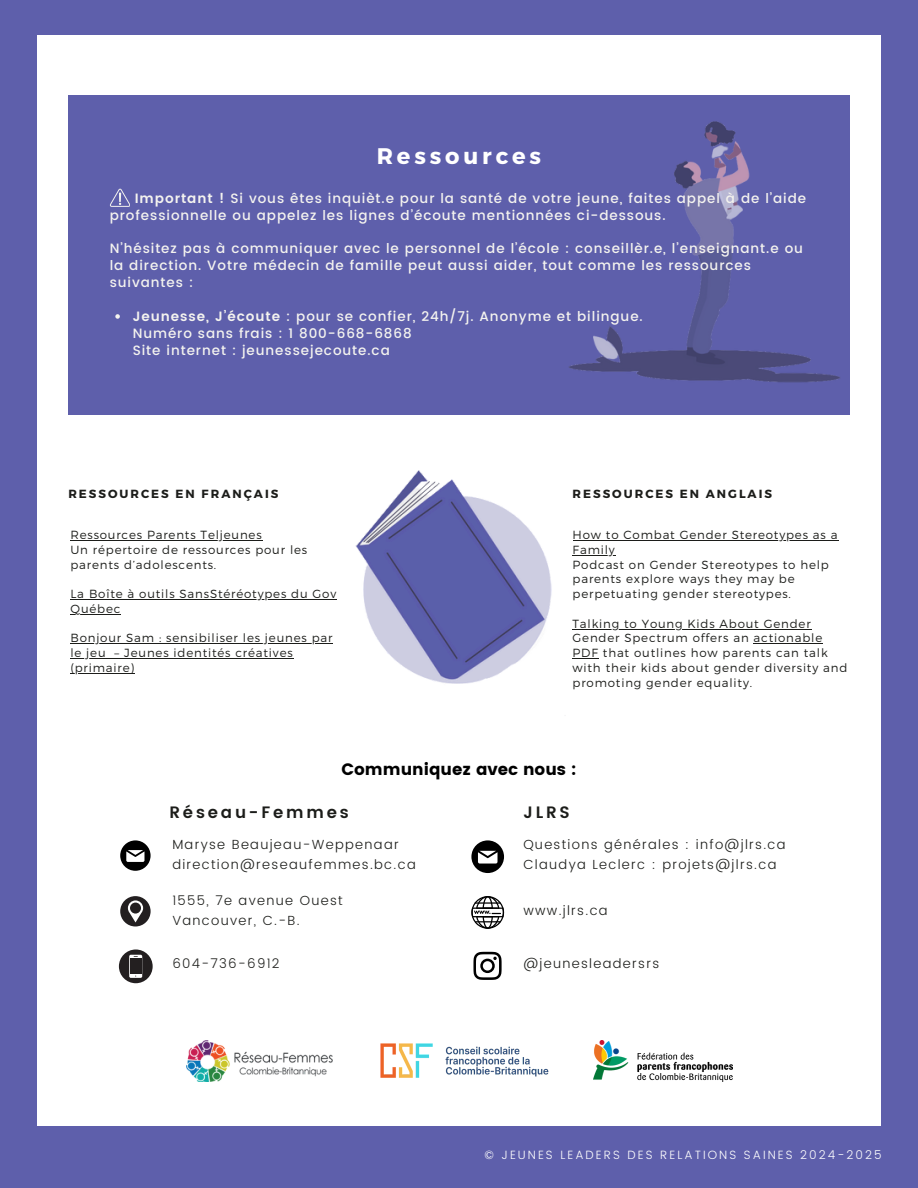
<style>
.page{position:relative;width:918px;height:1188px;background:#5e5fab}
.page>*{position:absolute;margin:0;border:0;box-sizing:border-box;transform-origin:0 0}
.t1{font:700 22.5px "Montserrat";letter-spacing:.17em;color:#fff}
.t2{font:16.5px "Poppins";color:#000}
.t3{font:600 16.5px "Poppins";letter-spacing:.17em;color:#1c1d1a}
.t4{font:500 13.5px/16.8px "Poppins";letter-spacing:.07em;color:#f4f3ef}
.t5{font:300 13.2px/19.8px "Poppins";letter-spacing:.1em;color:#1c1d1a}
.t6{font:300 12px "Poppins";letter-spacing:.17em;color:#fff}
.t7{font:300 11.85px/14.7px "Montserrat";letter-spacing:.07em;color:#1c1d1a}
.t8{font:700 11.85px "Montserrat";letter-spacing:.17em;color:#1c1d1a}
.s1{font-weight:600}
</style>
<div class="page">
<div style="left:37px;top:35px;width:844px;height:1090px;background:#fff"></div>
<img style="left:355px;top:470px;width:218px;height:214px">
<hr style="left:70px;top:540px;width:193px;height:1px;background:#1c1d1a">
<svg style="left:70px;top:599px;width:19px;height:1px"></svg>
<hr style="left:89px;top:599px;width:87px;height:1px;background:#1c1d1a">
<hr style="left:176px;top:599px;width:161px;height:1px;background:#1c1d1a">
<hr style="left:70px;top:614px;width:51px;height:1px;background:#1c1d1a">
<hr style="left:70px;top:643px;width:263px;height:1px;background:#1c1d1a">
<hr style="left:70px;top:658px;width:37px;height:1px;background:#1c1d1a">
<hr style="left:115px;top:658px;width:179px;height:1px;background:#1c1d1a">
<hr style="left:70px;top:673px;width:65px;height:1px;background:#1c1d1a">
<hr style="left:573px;top:540px;width:265px;height:1px;background:#1c1d1a">
<hr style="left:573px;top:555px;width:43px;height:1px;background:#1c1d1a">
<hr style="left:573px;top:629px;width:239px;height:1px;background:#1c1d1a">
<hr style="left:754px;top:643px;width:69px;height:1px;background:#1c1d1a">
<svg style="left:573px;top:658px;width:26px;height:1px"></svg>
<div style="left:68px;top:95px;width:782px;height:320px;background:#5e5fab"></div>
<img style="left:569px;top:121px;width:271px;height:262px">
<svg style="left:115px;top:314px;width:5px;height:5px"></svg>
<svg style="left:110px;top:189px;width:20px;height:18px"></svg>
<img style="left:380px;top:1043px;width:169px;height:35px">
<img style="left:594px;top:1041px;width:138px;height:40px">
<img style="left:186px;top:1041px;width:147px;height:40px">
<svg style="left:473px;top:952px;width:29px;height:28px"></svg>
<svg style="left:471px;top:896px;width:33px;height:33px"></svg>
<svg style="left:471px;top:840px;width:33px;height:33px"></svg>
<svg style="left:120px;top:840px;width:31px;height:31px"></svg>
<svg style="left:120px;top:896px;width:31px;height:30px"></svg>
<svg style="left:119px;top:949px;width:34px;height:34px"></svg>
<p class="t1" style="left:377px;top:141px;width:166px">Ressources</p>
<p class="t4" style="left:110px;top:190px;width:698px;text-indent:25px"><span class="s1">Important !</span> Si vous êtes inquièt.e pour la santé de votre jeune, faites appel à de l’aide professionnelle ou appelez les lignes d’écoute mentionnées ci-dessous.</p>
<h3 class="t4" style="left:110px;top:240px;width:695px">N’hésitez pas à communiquer avec le personnel de l’école : conseillèr.e, l’enseignant.e ou la direction. Votre médecin de famille peut aussi aider, tout comme les ressources suivantes :</h3>
<h3 class="t4" style="left:133px;top:308px;width:512px"><span class="s1">Jeunesse, J’écoute</span> : pour se confier, 24h/7j. Anonyme et bilingue.</h3>
<h2 class="t4" style="left:133px;top:325px;width:281px">Numéro sans frais : 1 800-668-6868<br>Site internet : jeunessejecoute.ca</h2>
<h1 class="t8" style="left:68px;top:486px;width:212px">RESSOURCES EN FRANÇAIS</h1>
<p class="t7" style="left:70px;top:527px;width:193px">Ressources Parents Teljeunes</p>
<h4 class="t7" style="left:70px;top:542px;width:238px">Un répertoire de ressources pour les parents d’adolescents.</h4>
<h4 class="t7" style="left:70px;top:586px;width:267px">La Boîte à outils SansStéréotypes du Gov</h4>
<h4 class="t7" style="left:70px;top:601px;width:52px">Québec</h4>
<p class="t7" style="left:70px;top:630px;width:264px">Bonjour Sam : sensibiliser les jeunes par</p>
<h6 class="t7" style="left:70px;top:645px;width:224px">le jeu – Jeunes identités créatives</h6>
<h6 class="t7" style="left:70px;top:660px;width:65px">(primaire)</h6>
<p class="t8" style="left:573px;top:486px;width:201px">RESSOURCES EN ANGLAIS</p>
<p class="t7" style="left:573px;top:527px;width:267px">How to Combat Gender Stereotypes as a</p>
<p class="t7" style="left:573px;top:542px;width:258px">Family<br>Podcast on Gender Stereotypes to help</p>
<p class="t7" style="left:573px;top:571px;width:224px">parents explore ways they may be perpetuating gender stereotypes.</p>
<p class="t7" style="left:573px;top:615px;width:240px">Talking to Young Kids About Gender</p>
<p class="t7" style="left:573px;top:630px;width:276px">Gender Spectrum offers an actionable PDF that outlines how parents can talk with their kids about gender diversity and promoting gender equality.</p>
<h5 class="t2" style="left:342px;top:760px;width:236px">Communiquez avec nous :</h5>
<h5 class="t3" style="left:169px;top:803px;width:181px">Réseau-Femmes</h5>
<p class="t5" style="left:172px;top:835px;width:245px">Maryse Beaujeau-Weppenaar direction@reseaufemmes.bc.ca</p>
<p class="t5" style="left:172px;top:890px;width:172px">1555, 7e avenue Ouest<br>Vancouver, C.-B.</p>
<h5 class="t5" style="left:172px;top:954px;width:109px">604-736-6912</h5>
<h5 class="t3" style="left:523px;top:803px;width:48px">JLRS</h5>
<p class="t5" style="left:523px;top:835px;width:264px">Questions générales : info@jlrs.ca<br>Claudya Leclerc : projets@jlrs.ca</p>
<p class="t5" style="left:523px;top:900px;width:86px">www.jlrs.ca</p>
<h5 class="t5" style="left:523px;top:954px;width:137px">@jeunesleadersrs</h5>
<p class="t6" style="left:484px;top:1148px;width:399px">© JEUNES LEADERS DES RELATIONS SAINES 2024-2025</p>
</div>
